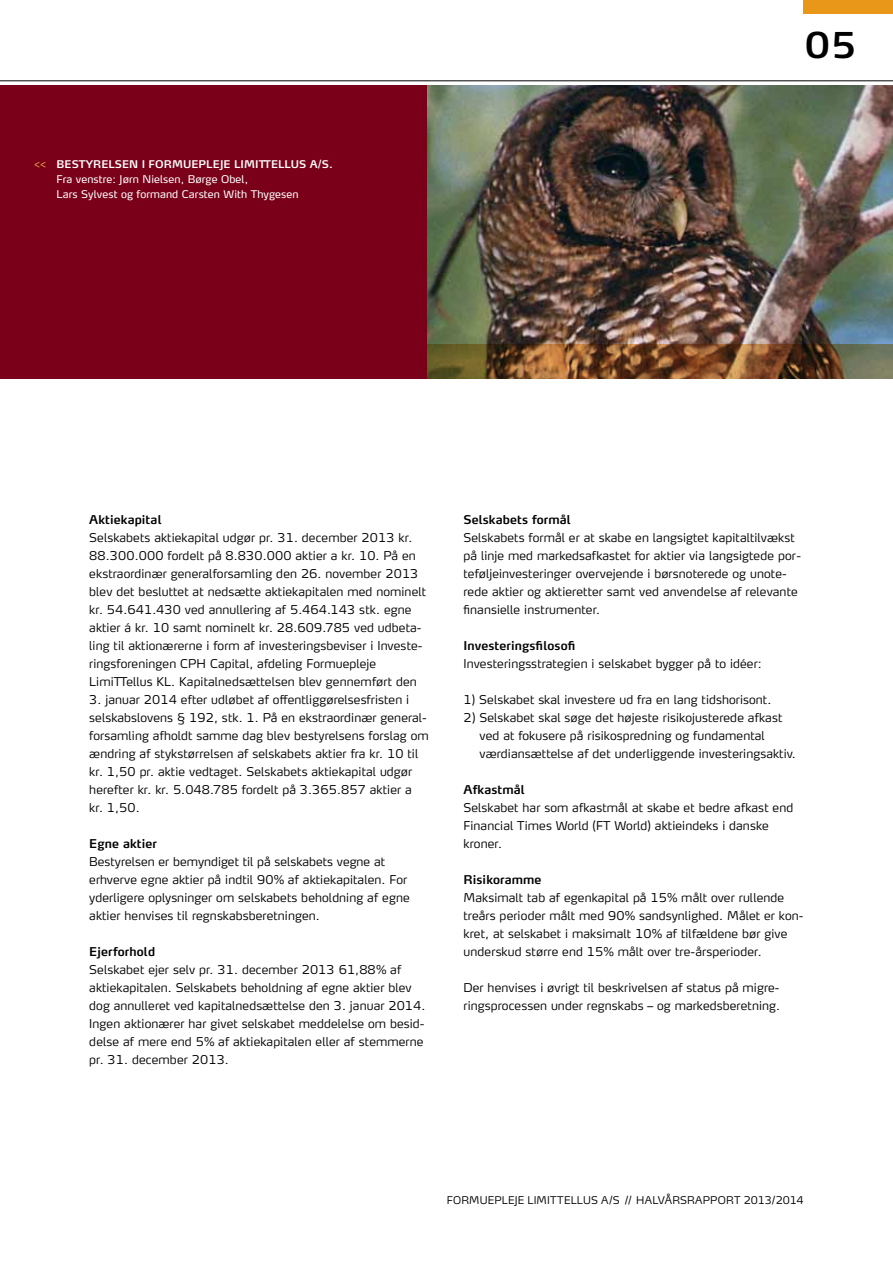
<style>
.page{position:relative;width:893px;height:1263px;background:#fff}
.page>*{position:absolute;margin:0;border:0;box-sizing:border-box;transform-origin:0 0}
.t1{font:600 35.25px "Max TF";color:#000}
.t2{font:300 12px/18px "Max TF";letter-spacing:.01em;color:#000}
.t3{font:600 12px "Max TF";letter-spacing:.01em;color:#000}
.t4{font:10.5px/15px "Max TF";letter-spacing:.01em;color:#fff}
.t5{font:300 10.5px "Max TF";letter-spacing:.015em;color:#000}
.t6{font:600 10.5px "Max TF";letter-spacing:.01em;color:#fff}
.s1{font-weight:300;color:#eda948}
</style>
<div class="page">
<hr style="left:0;top:80px;width:893px;height:1px;background:#000">
<div style="left:804px;top:0;width:89px;height:14px;background:#e89719"></div>
<div style="left:0;top:85px;width:893px;height:293px;background:#790018"></div>
<img style="left:427px;top:85px;width:466px;height:259px">
<svg style="left:427px;top:344px;width:466px;height:34px"></svg>
<hr style="left:0;top:344px;width:1px;height:34px;background:#e89719">
<p class="t6" style="left:34px;top:158px;width:214px"><span class="s1">&lt;&lt;</span> Bestyrelsen i Formuepleje LimiTTell</p>
<p class="t6" style="left:291px;top:158px;width:44px">us A/S.</p>
<p class="t4" style="left:57px;top:171px;width:244px">Fra venstre: Jørn N ielsen, Børge Obel,<br>Lars Sylvest og formand Carsten With Thygesen</p>
<h1 class="t1" style="left:805px;top:23px;width:53px">05</h1>
<p class="t3" style="left:89px;top:512px;width:74px">Aktiekapital</p>
<p class="t2" style="left:89px;top:529px;width:338px">Selskabets aktiekapital udgør pr. 31. december 2013 kr.<br>88.300.000 fordelt på 8.830.000 aktier a kr. 10. På en ekstraordinær generalforsamling den 26. november 2013 blev det besluttet at nedsætte aktiekapitalen med nominelt kr. 54.641.430 ved annullering af 5.464.143 stk. egne aktier á kr. 10 samt nominelt kr. 28.609.785 ved udbeta&shy;ling til aktionærerne i form af investeringsbeviser i I nveste&shy;ringsforeningen CPH Capital, afdeling Formuepleje LimiTTellus KL. Kapitalnedsættelsen blev gennemført den</p>
<p class="t2" style="left:89px;top:691px;width:341px">3. januar 2014 efter udløbet af offentliggørelsesfristen i selskabslovens § 192, stk. 1. På en ekstraordinær general&shy;forsamling afholdt samme dag blev bestyrelsens forslag om ændring af stykstørrelsen af selskabets aktier fra kr. 10 til kr. 1,50 pr. aktie vedtaget. Selskabets aktiekapital udgør herefter kr. kr. 5.048.785 fordelt på 3.365.857 aktier a<br>kr. 1,50.</p>
<p class="t3" style="left:89px;top:836px;width:69px">Egne aktier</p>
<p class="t2" style="left:89px;top:853px;width:322px">Bestyrelsen er bemyndiget til på selskabets vegne at erhverve egne aktier på indtil 90% af aktiekapitalen. For yderligere oplysninger om selskabets beholdning af egne aktier henvises til regnskabsberetningen.</p>
<p class="t3" style="left:89px;top:944px;width:67px">Ejerforhold</p>
<p class="t2" style="left:89px;top:961px;width:338px">Selskabet ejer selv pr. 31. december 2013 61,88% af aktiekapitalen. Selskabets beholdning af egne aktier blev dog annulleret ved kapitalnedsættelse den 3. januar 2014.<br>I ngen aktionærer har givet selskabet meddelelse om besid&shy;delse af mere end 5% af aktiekapitalen eller af stemmerne pr. 31. december 2013.</p>
<p class="t3" style="left:463px;top:512px;width:109px">Selskabets formål</p>
<p class="t2" style="left:463px;top:529px;width:339px">Selskabets formål er at skabe en langsigtet kapitaltilvækst på linje med markedsafkastet for aktier via langsigtede por&shy;teføljeinvesteringer overvejende i børsnoterede og unote&shy;rede aktier og aktieretter samt ved anvendelse af relevante finansielle instrumenter.</p>
<p class="t3" style="left:463px;top:638px;width:113px">Investeringsfilosofi</p>
<p class="t2" style="left:463px;top:655px;width:300px">I nvesteringsstrategien i selskabet bygger på to idéer:</p>
<p class="t2" style="left:463px;top:691px;width:309px">1) Selskabet skal investere ud fra en lang tidshorisont.</p>
<p class="t2" style="left:479px;top:709px;width:318px;text-indent:-16px">2) Selskabet skal søge det højeste risikojusterede afkast ved at fokusere på risikospredning og fundamental værdiansættelse af det underliggende investeringsaktiv.</p>
<p class="t3" style="left:463px;top:782px;width:63px">Afkastmål</p>
<p class="t2" style="left:463px;top:799px;width:331px">Selskabet har som afkastmål at skabe et bedre afkast end<br>Financial Times World (FT World) aktieindeks i danske kroner.</p>
<p class="t3" style="left:463px;top:872px;width:79px">Risikoramme</p>
<p class="t2" style="left:463px;top:889px;width:342px">Maksimalt tab af egenkapital på 15% målt over rullende treårs perioder målt med 90% sandsynlighed. Målet er kon&shy;kret, at selskabet i maksimalt 10% af tilfældene bør give underskud større end 15% målt over tre-årsperioder.</p>
<p class="t2" style="left:463px;top:979px;width:318px">Der henvises i øvrigt til beskrivelsen af status på migre&shy;ringsprocessen under regnskabs – og markedsberetning.</p>
<p class="t5" style="left:447px;top:1194px;width:358px">Formuepleje LimiTTellus A/S // halvårsrapport 2013/2014</p>
</div>
